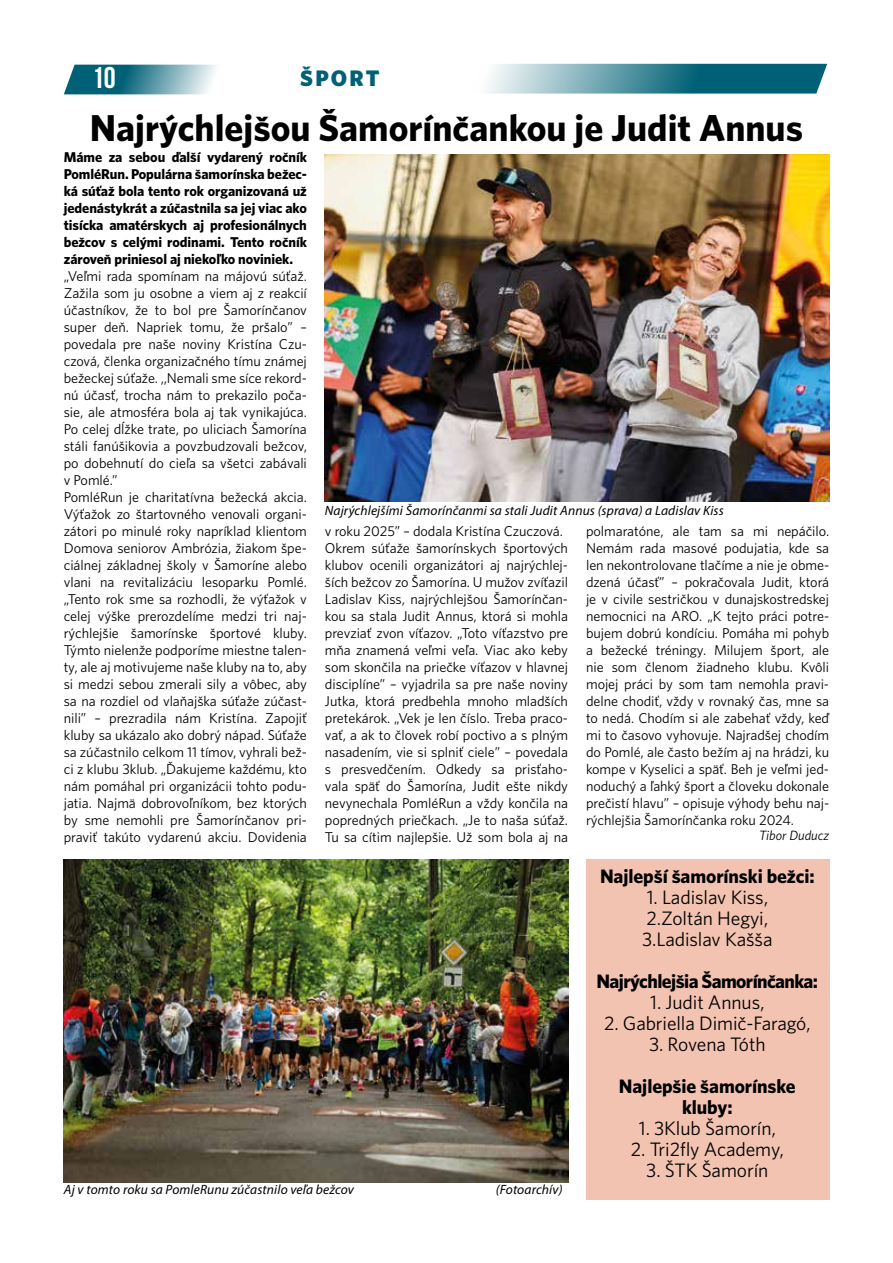
<style>
.page{position:relative;width:893px;height:1263px;background:#fff}
.page>*{position:absolute;margin:0;border:0;box-sizing:border-box;transform-origin:0 0}
.t1{font:37.5px "Whitney CE Bold";color:#000}
.t2{font:30px "Bebas Neue";color:#fff}
.t3{font:22.5px "Whitney CE Black";letter-spacing:.1em;color:#006176}
.t4{font:19.5px/21px "Whitney C Ebook";letter-spacing:-.005em;color:#000}
.t5{font:19.5px/21px "Whitney CE Bold";letter-spacing:-.005em;color:#000;text-align:center}
.t6{font:19.5px "Whitney CE Bold";letter-spacing:-.03em;color:#000}
.t7{font:14.25px/17px "Whitney C Ebook";letter-spacing:-.005em;color:#000}
.t8{font:14.25px/17px "Whitney CE Bold";letter-spacing:-.005em;color:#000;text-align:justify}
.t9{font:italic 13.5px "Myriad Pro";letter-spacing:.01em;color:#000}
.t10{font:italic 13.5px "Whitney C Ebook";color:#000}
</style>
<div class="page">
<svg style="left:64px;top:65px;width:153px;height:29px;background:#5797a4"></svg>
<svg style="left:486px;top:64px;width:341px;height:30px;background:#5394a2"></svg>
<img style="left:325px;top:154px;width:504px;height:348px">
<img style="left:64px;top:859px;width:504px;height:323px">
<div style="left:586px;top:859px;width:243px;height:340px;background:#f3c3b1"></div>
<h2 class="t2" style="left:92px;top:61px;width:25px">10</h2>
<h3 class="t3" style="left:300px;top:64px;width:81px">ŠPORT</h3>
<h1 class="t1" style="left:90px;top:105px;width:715px">Najrýchlejšou Šamorínčankou je Judit Annus</h1>
<p class="t8" style="left:64px;top:148px;width:245px">Máme za sebou ďalší vydarený ročník PomléRun. Populárna šamorínska bežec&shy;ká súťaž bola tento rok organizovaná už jedenástykrát a zúčastnila sa jej viac ako tisícka amatérskych aj profesionálnych bežcov s celými rodinami. Tento ročník zároveň priniesol aj niekoľko noviniek.</p>
<p class="t7" style="left:64px;top:267px;width:245px">„Veľmi rada spomínam na májovú súťaž.<br>Zažila som ju osobne a viem aj z reakcií účastníkov, že to bol pre Šamorínčanov super deň. Napriek tomu, že pršalo” – povedala pre naše noviny Kristína Czu&shy;czová, členka organizačného tímu známej bežeckej súťaže. ,,Nemali sme síce rekord&shy;nú účasť, trocha nám to prekazilo poča&shy;sie, ale atmosféra bola aj tak vynikajúca.<br>Po celej dĺžke trate, po uliciach Šamorína stáli fanúšikovia a povzbudzovali bežcov, po dobehnutí do cieľa sa všetci zabávali v Pomlé.”<br>PomléRun je charitatívna bežecká akcia.<br>Výťažok zo štartovného venovali organi&shy;zátori po minulé roky napríklad klientom Domova seniorov Ambrózia, žiakom špe&shy;ciálnej základnej školy v Šamoríne alebo vlani na revitalizáciu lesoparku Pomlé. „Tento rok sme sa rozhodli, že výťažok v celej výške prerozdelíme medzi tri naj&shy;rýchlejšie šamorínske športové kluby.<br>Týmto nielenže podporíme miestne talen&shy;ty, ale aj motivujeme naše kluby na to, aby si medzi sebou zmerali sily a vôbec, aby sa na rozdiel od vlaňajška súťaže zúčast&shy;nili” – prezradila nám Kristína. Zapojiť kluby sa ukázalo ako dobrý nápad. Súťaže sa zúčastnilo celkom 11 tímov, vyhrali bež&shy;ci z klubu 3klub. „Ďakujeme každému, kto nám pomáhal pri organizácii tohto podu&shy;jatia. Najmä dobrovoľníkom, bez ktorých by sme nemohli pre Šamorínčanov pri&shy;praviť takúto vydarenú akciu. Dovidenia</p>
<p class="t9" style="left:325px;top:502px;width:400px">Najrýchlejšími Šamorínčanmi sa stali Judit Annus (sprava) a Ladislav Kiss</p>
<p class="t7" style="left:325px;top:522px;width:245px">v roku 2025” – dodala Kristína Czuczová.<br>Okrem súťaže šamorínskych športových klubov ocenili organizátori aj najrýchlej&shy;ších bežcov zo Šamorína. U mužov zvíťazil Ladislav Kiss, najrýchlejšou Šamorínčan&shy;kou sa stala Judit Annus, ktorá si mohla prevziať zvon víťazov. „Toto víťazstvo pre mňa znamená veľmi veľa. Viac ako keby som skončila na priečke víťazov v hlavnej disciplíne” – vyjadrila sa pre naše noviny Jutka, ktorá predbehla mnoho mladších pretekárok. „Vek je len číslo. Treba praco&shy;vať, a ak to človek robí poctivo a s plným nasadením, vie si splniť ciele” – povedala s presvedčením. Odkedy sa prisťaho&shy;vala späť do Šamorína, Judit ešte nikdy nevynechala PomléRun a vždy končila na popredných priečkach. „Je to naša súťaž.<br>Tu sa cítim najlepšie. Už som bola aj na</p>
<p class="t7" style="left:586px;top:523px;width:245px;text-align:justify">polmaratóne, ale tam sa mi nepáčilo.<br>Nemám rada masové podujatia, kde sa len nekontrolovane tlačíme a nie je obme&shy;dzená účasť” – pokračovala Judit, ktorá je v civile sestričkou v dunajskostredskej nemocnici na ARO. „K tejto práci potre&shy;bujem dobrú kondíciu. Pomáha mi pohyb a bežecké tréningy. Milujem šport, ale nie som členom žiadneho klubu. Kvôli mojej práci by som tam nemohla pravi&shy;delne chodiť, vždy v rovnaký čas, mne sa to nedá. Chodím si ale zabehať vždy, keď mi to časovo vyhovuje. Najradšej chodím do Pomlé, ale často bežím aj na hrádzi, ku kompe v Kyselici a späť. Beh je veľmi jed&shy;noduchý a ľahký šport a človeku dokonale prečistí hlavu” – opisuje výhody behu naj&shy;rýchlejšia Šamorínčanka roku 2024.</p>
<p class="t10" style="left:759px;top:828px;width:71px">Tibor Duducz</p>
<p class="t9" style="left:64px;top:1181px;width:292px">Aj v tomto roku sa PomleRunu zúčastnilo veľa bežcov</p>
<p class="t9" style="left:496px;top:1181px;width:68px">(Fotoarchív)</p>
<h3 class="t5" style="left:600px;top:865px;width:216px">Najlepší šamorínski bežci:</h3>
<h3 class="t4" style="left:642px;top:887px;width:132px">1. Ladislav Kiss,<br>2.Zoltán Hegyi,<br>3.Ladislav Kašša</h3>
<h3 class="t6" style="left:596px;top:970px;width:223px">Najrýchlejšia Šamorínčanka:</h3>
<h3 class="t4" style="left:650px;top:992px;width:116px">1. Judit Annus,</h3>
<h3 class="t4" style="left:604px;top:1013px;width:208px">2. Gabriella Dimič-Faragó,</h3>
<h3 class="t4" style="left:649px;top:1034px;width:118px">3. Rovena Tóth</h3>
<h3 class="t5" style="left:619px;top:1075px;width:178px">Najlepšie šamorínske kluby:</h3>
<h3 class="t4" style="left:639px;top:1118px;width:138px">1. 3Klub Šamorín,</h3>
<h3 class="t4" style="left:631px;top:1139px;width:154px">2. Tri2fly Academy,</h3>
<h3 class="t4" style="left:646px;top:1160px;width:124px">3. ŠTK Šamorín</h3>
</div>
